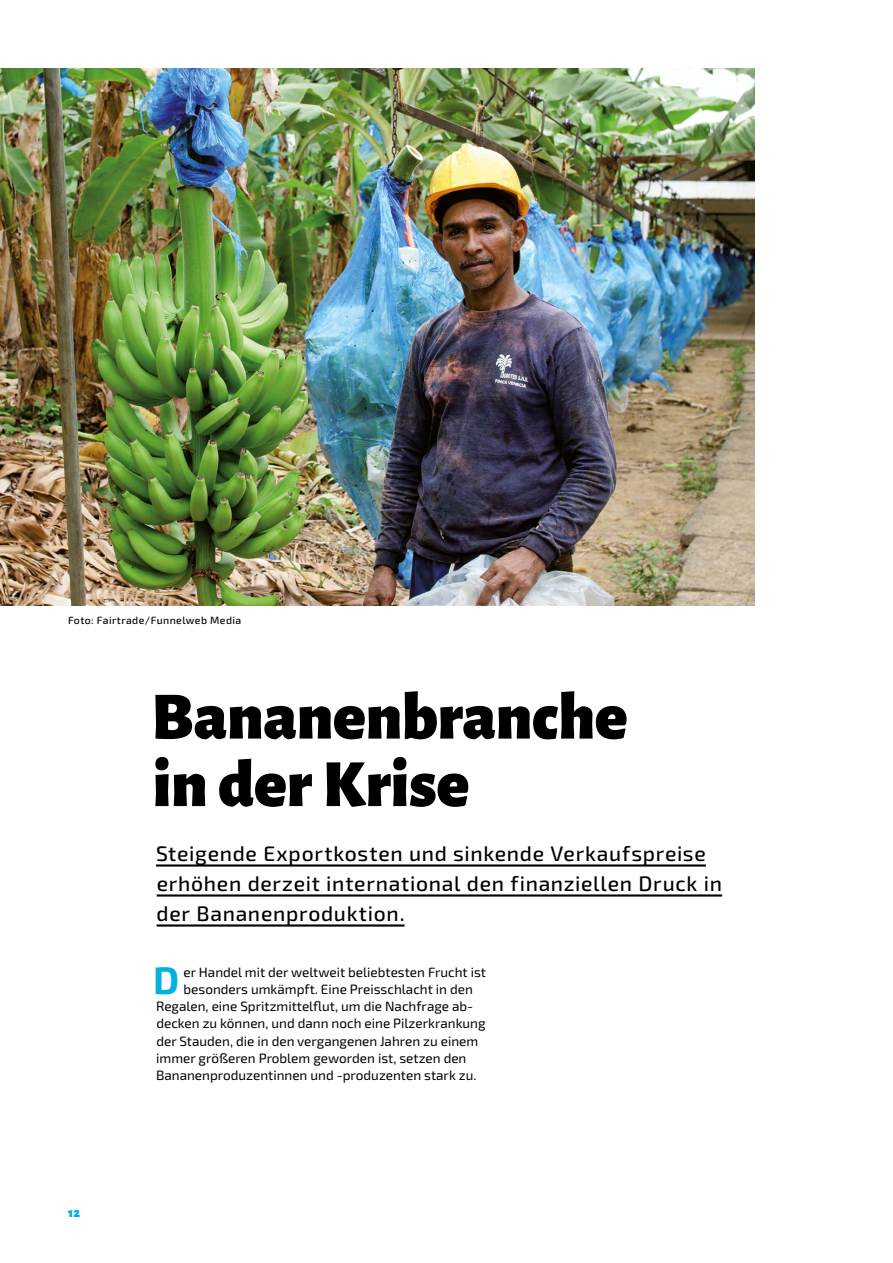
<style>
.page{position:relative;width:893px;height:1263px;background:#fff}
.page>*{position:absolute;margin:0;border:0;box-sizing:border-box;transform-origin:0 0}
.t1{font:900 67.5px/67.5px "Alegreya Sans";letter-spacing:-.005em;color:#000}
.t2{font:700 38.25px "Exo 2";color:#00b1e1}
.t3{font:500 21px/30px "Exo 2";letter-spacing:.035em;color:#000}
.t4{font:13.5px "Exo 2";color:#000}
.t5{font:900 13.5px "Alegreya Sans";color:#00b1e1}
.t6{font:500 10.5px "Exo 2";letter-spacing:.04em;color:#000}
</style>
<div class="page">
<hr style="left:156px;top:864px;width:550px;height:2px;background:#000">
<hr style="left:157px;top:894px;width:565px;height:2px;background:#000">
<hr style="left:157px;top:924px;width:248px;height:2px;background:#000">
<img style="left:0;top:68px;width:754px;height:537px">
<p class="t6" style="left:68px;top:613px;width:175px">Foto: Fairtrade/Funnelweb Media</p>
<h1 class="t1" style="left:151px;top:677px;width:478px">Bananenbranche in der Krise</h1>
<h3 class="t3" style="left:156px;top:838px;width:567px">Steigende Exportkosten und sinkende Verkaufspreise erhöhen derzeit international den finanziellen Druck in der Bananenproduktion.</h3>
<p class="t5" style="left:68px;top:1201px;width:14px">12</p>
<h2 class="t2" style="left:153px;top:952px;width:28px">D</h2>
<p class="t4" style="left:184px;top:963px;width:304px">er Handel mit der weltweit beliebtesten Frucht ist</p>
<p class="t4" style="left:184px;top:980px;width:291px">besonders umkämpft. Eine Preisschlacht in den</p>
<p class="t4" style="left:156px;top:997px;width:319px">Regalen, eine Spritzmittelflut, um die Nachfrage ab-</p>
<p class="t4" style="left:156px;top:1014px;width:331px">decken zu können, und dann noch eine Pilzerkrankung</p>
<p class="t4" style="left:156px;top:1031px;width:323px">der Stauden, die in den vergangenen Jahren zu einem</p>
<p class="t4" style="left:156px;top:1048px;width:312px">immer größeren Problem geworden ist, setzen den</p>
<p class="t4" style="left:156px;top:1065px;width:322px">Bananenproduzentinnen und -produzenten stark zu.</p>
</div>
